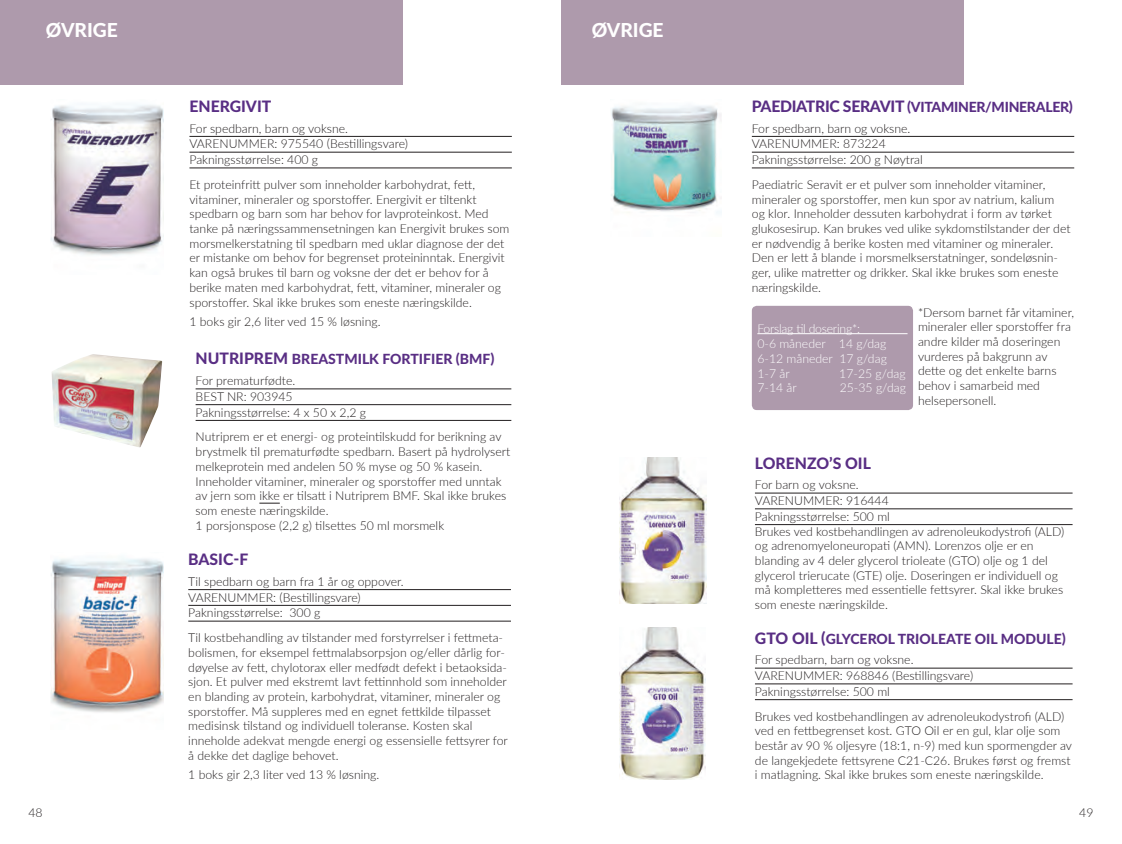
<style>
.page{position:relative;width:1122px;height:844px;background:#fff}
.page>*{position:absolute;margin:0;border:0;box-sizing:border-box;transform-origin:0 0}
.t1{font:800 19.25px "Lato";color:#fff}
.t2{font:800 15.75px "Lato";color:#592e84}
.t3{font:800 14px "Lato";color:#592e84}
.t4{font:800 14px "Lato";letter-spacing:-.02em;color:#592e84}
.t5{font:300 12.25px/14.7px "Lato";color:#231f20}
.t6{font:300 12.25px/14.7px "Lato";color:#fff}
.s1{font-size:15.75px}
</style>
<div class="page">
<div style="left:0;top:0;width:402px;height:84px;background:#ae9aac"></div>
<hr style="left:189px;top:136px;width:322px;height:1px;background:#231f20">
<hr style="left:189px;top:152px;width:322px;height:1px;background:#231f20">
<hr style="left:189px;top:167px;width:322px;height:1px;background:#231f20">
<hr style="left:751px;top:136px;width:322px;height:1px;background:#231f20">
<hr style="left:751px;top:152px;width:322px;height:1px;background:#231f20">
<hr style="left:751px;top:167px;width:322px;height:1px;background:#231f20">
<img style="left:611px;top:106px;width:109px;height:107px">
<img style="left:51px;top:104px;width:113px;height:151px">
<hr style="left:195px;top:388px;width:316px;height:1px;background:#231f20">
<hr style="left:195px;top:404px;width:316px;height:1px;background:#231f20">
<hr style="left:195px;top:420px;width:316px;height:1px;background:#231f20">
<svg style="left:259px;top:502px;width:21px;height:1px"></svg>
<img style="left:51px;top:354px;width:111px;height:93px">
<div style="left:561px;top:0;width:401px;height:84px;background:#ae9aac"></div>
<hr style="left:754px;top:492px;width:318px;height:1px;background:#231f20">
<hr style="left:754px;top:508px;width:318px;height:1px;background:#231f20">
<hr style="left:754px;top:524px;width:318px;height:1px;background:#231f20">
<img style="left:619px;top:457px;width:87px;height:146px">
<img style="left:619px;top:627px;width:86px;height:152px">
<hr style="left:754px;top:667px;width:318px;height:1px;background:#231f20">
<hr style="left:754px;top:683px;width:318px;height:1px;background:#231f20">
<hr style="left:754px;top:699px;width:318px;height:1px;background:#231f20">
<hr style="left:188px;top:589px;width:323px;height:1px;background:#231f20">
<hr style="left:188px;top:605px;width:323px;height:1px;background:#231f20">
<hr style="left:188px;top:620px;width:323px;height:1px;background:#231f20">
<img style="left:50px;top:558px;width:113px;height:155px">
<div style="left:751px;top:306px;width:161px;height:104px;background:#ae9aac;border-radius:5px"></div>
<hr style="left:757px;top:333px;width:150px;height:1px;background:#fff">
<h1 class="t1" style="left:46px;top:16px;width:73px">ØVRIGE</h1>
<p class="t2" style="left:189px;top:94px;width:83px">ENERGIVIT</p>
<p class="t5" style="left:189px;top:120px;width:220px;line-height:15.8px">For spedbarn, barn og voksne.<br>VARENUMMER: 975540 (Bestillingsvare)<br>Pakningsstørrelse: 400 g</p>
<p class="t5" style="left:189px;top:177px;width:321px">Et proteinfritt pulver som inneholder karbohydrat, fett, vitaminer, mineraler og sporstoffer. Energivit er tiltenkt spedbarn og barn som har behov for lavproteinkost. Med tanke på næringssammensetningen kan Energivit brukes som morsmelkerstatning til spedbarn med uklar diagnose der det er mistanke om behov for begrenset proteininntak. Energivit kan også brukes til barn og voksne der det er behov for å berike maten med karbohydrat, fett, vitaminer, mineraler og sporstoffer. Skal ikke brukes som eneste næringskilde.</p>
<p class="t5" style="left:189px;top:314px;width:192px">1 boks gir 2,6 liter ved 15 % løsning.</p>
<p class="t3" style="left:195px;top:349px;width:300px"><span class="s1">NUTRIPREM</span> BREASTMILK FORTIFIER (BMF)</p>
<p class="t5" style="left:195px;top:372px;width:172px;line-height:15.8px">For prematurfødte.<br>BEST NR: 903945<br>Pakningsstørrelse: 4 x 50 x 2,2 g</p>
<p class="t5" style="left:195px;top:429px;width:316px">Nutriprem er et energi- og proteintilskudd for berikning av brystmelk til prematurfødte spedbarn. Basert på hydrolysert melkeprotein med andelen 50 % myse og 50 % kasein.<br>Inneholder vitaminer, mineraler og sporstoffer med unntak av jern som ikke er tilsatt i Nutriprem BMF. Skal ikke brukes som eneste næringskilde.<br>1 porsjonspose (2,2 g) tilsettes 50 ml morsmelk</p>
<p class="t2" style="left:188px;top:547px;width:62px">BASIC-F</p>
<p class="t5" style="left:188px;top:573px;width:217px;line-height:15.8px">Til spedbarn og barn fra 1 år og oppover.<br>VARENUMMER: (Bestillingsvare)<br>Pakningsstørrelse: 300 g</p>
<p class="t5" style="left:188px;top:629px;width:321px">Til kostbehandling av tilstander med forstyrrelser i fettmeta&shy;bolismen, for eksempel fettmalabsorpsjon og/eller dårlig for&shy;døyelse av fett, chylotorax eller medfødt defekt i betaoksida&shy;sjon. Et pulver med ekstremt lavt fettinnhold som inneholder en blanding av protein, karbohydrat, vitaminer, mineraler og sporstoffer. Må suppleres med en egnet fettkilde tilpasset medisinsk tilstand og individuell toleranse. Kosten skal inneholde adekvat mengde energi og essensielle fettsyrer for å dekke det daglige behovet.</p>
<p class="t5" style="left:188px;top:767px;width:192px">1 boks gir 2,3 liter ved 13 % løsning.</p>
<h1 class="t1" style="left:591px;top:16px;width:73px">ØVRIGE</h1>
<p class="t4" style="left:751px;top:96px;width:322px"><span class="s1">PAEDIATRIC SERAVIT</span> (VITAMINER/MINERALER)</p>
<p class="t5" style="left:751px;top:120px;width:172px;line-height:15.8px">For spedbarn, barn og voksne.<br>VARENUMMER: 873224<br>Pakningsstørrelse: 200 g Nøytral</p>
<p class="t5" style="left:751px;top:177px;width:320px">Paediatric Seravit er et pulver som inneholder vitaminer, mineraler og sporstoffer, men kun spor av natrium, kalium<br>og klor. Inneholder dessuten karbohydrat i form av tørket glukosesirup. Kan brukes ved ulike sykdomstilstander der det er nødvendig å berike kosten med vitaminer og mineraler.<br>Den er lett å blande i morsmelkserstatninger, sondeløsnin&shy;ger, ulike matretter og drikker. Skal ikke brukes som eneste næringskilde.</p>
<p class="t5" style="left:917px;top:304px;width:158px">*Dersom barnet får vitaminer, mineraler eller sporstoffer fra andre kilder må doseringen vurderes på bakgrunn av dette og det enkelte barns behov i samarbeid med helsepersonell.</p>
<p class="t6" style="left:757px;top:321px;width:131px">Forslag til dosering*:<br>0-6 måneder 14 g/dag<br>6-12 måneder 17 g/dag<br>1-7 år</p>
<p class="t6" style="left:839px;top:365px;width:68px">17-25 g/dag</p>
<p class="t6" style="left:757px;top:380px;width:41px">7-14 år</p>
<p class="t6" style="left:839px;top:380px;width:68px">25-35 g/dag</p>
<p class="t2" style="left:754px;top:451px;width:117px">LORENZO’S OIL</p>
<p class="t5" style="left:754px;top:477px;width:311px">For barn og voksne.<br>VARENUMMER: 916444<br>Pakningsstørrelse: 500 ml<br>Brukes ved kostbehandlingen av adrenoleukodystrofi (ALD) og adrenomyeloneuropati (AMN). Lorenzos olje er en blanding av 4 deler glycerol trioleate (GTO) olje og 1 del glycerol trierucate (GTE) olje. Doseringen er individuell og må kompletteres med essentielle fettsyrer. Skal ikke brukes som eneste næringskilde.</p>
<p class="t3" style="left:754px;top:628px;width:312px"><span class="s1">GTO OIL (</span>GLYCEROL TRIOLEATE OIL MODULE)</p>
<p class="t5" style="left:754px;top:651px;width:220px;line-height:15.8px">For spedbarn, barn og voksne.<br>VARENUMMER: 968846 (Bestillingsvare)<br>Pakningsstørrelse: 500 ml</p>
<p class="t5" style="left:754px;top:708px;width:318px">Brukes ved kostbehandlingen av adrenoleukodystrofi (ALD) ved en fettbegrenset kost. GTO Oil er en gul, klar olje som består av 90 % oljesyre (18:1, n-9) med kun spormengder av de langekjedete fettsyrene C21-C26. Brukes først og fremst i matlagning. Skal ikke brukes som eneste næringskilde.</p>
<p class="t5" style="left:28px;top:804px;width:16px">48</p>
<p class="t5" style="left:1078px;top:804px;width:16px">49</p>
</div>
